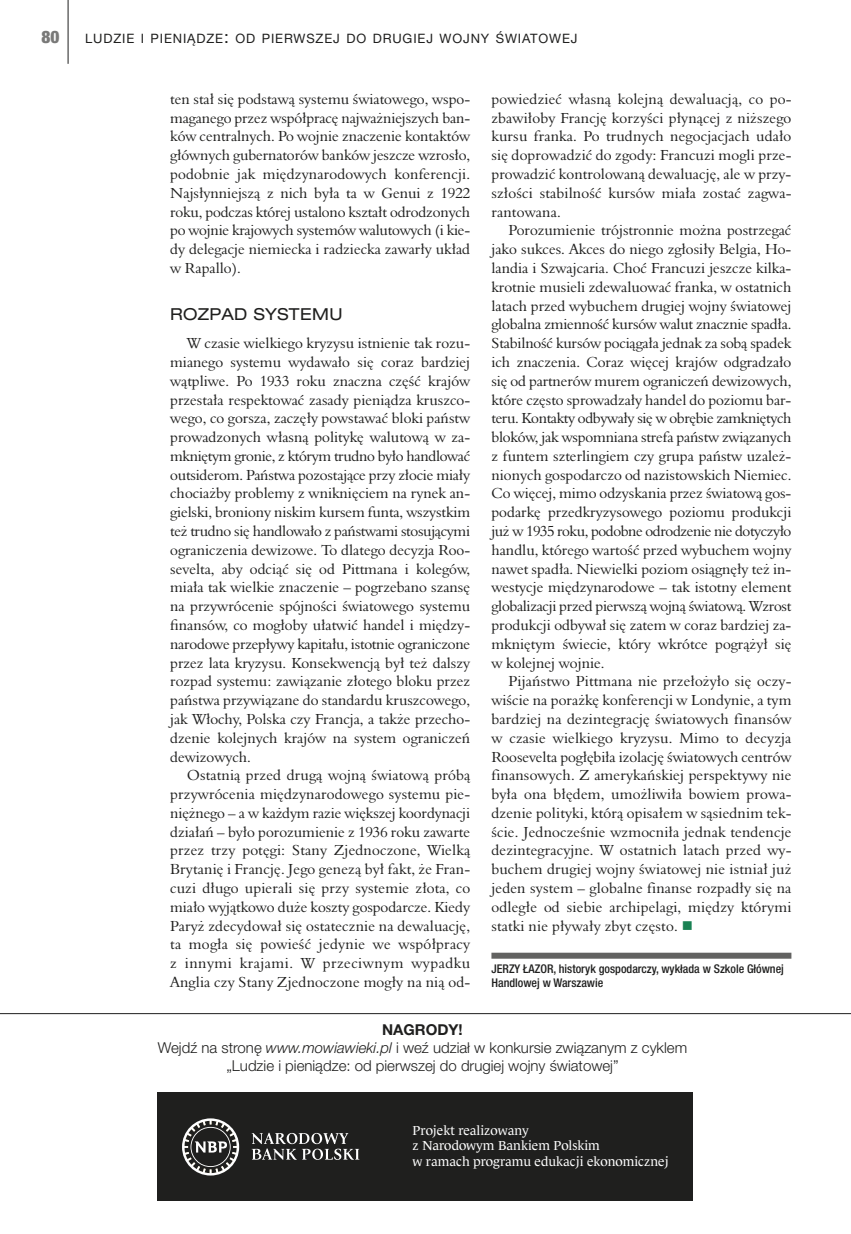
<style>
.page{position:relative;width:851px;height:1234px;background:#fff}
.page>*{position:absolute;margin:0;border:0;box-sizing:border-box;transform-origin:0 0}
.t1{font:900 condensed 17.25px "Helvetica Neue LT Com";color:#797978}
.t2{font:expanded 16.5px "Helvetica Neue LT Com";letter-spacing:.025em;color:#1f1f1e}
.t3{font:15px/18.8px "Aldine 401 EU";letter-spacing:.01em;color:#1f1f1e;text-align:justify}
.t4{font:300 15px/18px "Helvetica Neue LT Com";color:#1f1f1e;text-align:center}
.t5{font:13.2px/15.9px "Le Monde Journal Pro";color:#fff}
.t6{font:12.9px "Helvetica Neue LT Com";letter-spacing:.065em;color:#1f1f1e}
.t7{font:500 condensed 12px/14.4px "Helvetica Neue LT Com";color:#1f1f1e}
.s1{font-size:17.25px}
.s2{color:#198153}
.s3{font-weight:700}
.s4{font-style:italic}
</style>
<div class="page">
<div style="left:158px;top:1091px;width:535px;height:108px;background:#1f1f1e"></div>
<svg style="left:182px;top:1118px;width:57px;height:57px"></svg>
<svg style="left:251px;top:1132px;width:108px;height:27px"></svg>
<hr style="left:68px;top:0;width:1px;height:64px;background:#1f1f1e">
<hr style="left:0;top:1013px;width:850px;height:1px;background:#1f1f1e">
<div style="left:491px;top:952px;width:300px;height:6px;background:#626261"></div>
<p class="t1" style="left:42px;top:27px;width:19px">80</p>
<p class="t6" style="left:85px;top:30px;width:494px">LUDZIE I PIENIĄDZE<span class="s1">:</span> OD PIERWSZEJ DO DRUGIEJ WOJNY ŚWIATOWEJ</p>
<p class="t3" style="left:170px;top:89px;width:301px">ten stał się podstawą systemu światowego, wspo&shy;maganego przez współpracę najważniejszych ban&shy;ków centralnych. Po wojnie znaczenie kontaktów głównych gubernatorów banków jeszcze wzrosło, podobnie jak międzynarodowych konferencji.<br>Najsłynniejszą z nich była ta w Genui z 1922 roku, podczas której ustalono kształt odrodzonych po wojnie krajowych systemów walutowych (i kie&shy;dy delegacje niemiecka i radziecka zawarły układ w Rapallo).</p>
<p class="t2" style="left:170px;top:303px;width:174px">ROZPAD SYSTEMU</p>
<p class="t3" style="left:170px;top:334px;width:301px;text-indent:17px">W czasie wielkiego kryzysu istnienie tak rozu&shy;mianego systemu wydawało się coraz bardziej wątpliwe. Po 1933 roku znaczna część krajów przestała respektować zasady pieniądza kruszco&shy;wego, co gorsza, zaczęły powstawać bloki państw prowadzonych własną politykę walutową w za&shy;mkniętym gronie, z którym trudno było handlować outsiderom. Państwa pozostające przy złocie miały chociażby problemy z wniknięciem na rynek an&shy;gielski, broniony niskim kursem funta, wszystkim też trudno się handlowało z państwami stosującymi ograniczenia dewizowe. To dlatego decyzja Roo&shy;sevelta, aby odciąć się od Pittmana i kolegów, miała tak wielkie znaczenie – pogrzebano szansę na przywrócenie spójności światowego systemu finansów, co mogłoby ułatwić handel i między&shy;narodowe przepływy kapitału, istotnie ograniczone przez lata kryzysu. Konsekwencją był też dalszy rozpad systemu: zawiązanie złotego bloku przez państwa przywiązane do standardu kruszcowego, jak Włochy, Polska czy Francja, a także przecho&shy;dzenie kolejnych krajów na system ograniczeń dewizowych.</p>
<p class="t3" style="left:170px;top:765px;width:301px;text-indent:17px">Ostatnią przed drugą wojną światową próbą przywrócenia międzynarodowego systemu pie&shy;niężnego – a w każdym razie większej koordynacji działań – było porozumienie z 1936 roku zawarte przez trzy potęgi: Stany Zjednoczone, Wielką Brytanię i Francję. Jego genezą był fakt, że Fran&shy;cuzi długo upierali się przy systemie złota, co miało wyjątkowo duże koszty gospodarcze. Kiedy Paryż zdecydował się ostatecznie na dewaluację, ta mogła się powieść jedynie we współpracy z innymi krajami. W przeciwnym wypadku Anglia czy Stany Zjednoczone mogły na nią od-</p>
<p class="t3" style="left:491px;top:89px;width:301px">powiedzieć własną kolejną dewaluacją, co po&shy;zbawiłoby Francję korzyści płynącej z niższego kursu franka. Po trudnych negocjacjach udało się doprowadzić do zgody: Francuzi mogli prze&shy;prowadzić kontrolowaną dewaluację, ale w przy&shy;szłości stabilność kursów miała zostać zagwa&shy;rantowana.</p>
<p class="t3" style="left:491px;top:221px;width:301px;text-indent:17px">Porozumienie trójstronnie można postrzegać jako sukces. Akces do niego zgłosiły Belgia, Ho&shy;landia i Szwajcaria. Choć Francuzi jeszcze kilka&shy;krotnie musieli zdewaluować franka, w ostatnich latach przed wybuchem drugiej wojny światowej globalna zmienność kursów walut znacznie spadła.<br>Stabilność kursów pociągała jednak za sobą spadek ich znaczenia. Coraz więcej krajów odgradzało się od partnerów murem ograniczeń dewizowych, które często sprowadzały handel do poziomu bar&shy;teru. Kontakty odbywały się w obrębie zamkniętych bloków, jak wspomniana strefa państw związanych z funtem szterlingiem czy grupa państw uzależ&shy;nionych gospodarczo od nazistowskich Niemiec.<br>Co więcej, mimo odzyskania przez światową gos&shy;podarkę przedkryzysowego poziomu produkcji już w 1935 roku, podobne odrodzenie nie dotyczyło handlu, którego wartość przed wybuchem wojny nawet spadła. Niewielki poziom osiągnęły też in&shy;westycje międzynarodowe – tak istotny element globalizacji przed pierwszą wojną światową. Wzrost produkcji odbywał się zatem w coraz bardziej za&shy;mkniętym świecie, który wkrótce pogrążył się w kolejnej wojnie.</p>
<p class="t3" style="left:491px;top:671px;width:301px;text-indent:17px">Pijaństwo Pittmana nie przełożyło się oczy&shy;wiście na porażkę konferencji w Londynie, a tym bardziej na dezintegrację światowych finansów w czasie wielkiego kryzysu. Mimo to decyzja Roosevelta pogłębiła izolację światowych centrów finansowych. Z amerykańskiej perspektywy nie była ona błędem, umożliwiła bowiem prowa&shy;dzenie polityki, którą opisałem w sąsiednim tek&shy;ście. Jednocześnie wzmocniła jednak tendencje dezintegracyjne. W ostatnich latach przed wy&shy;buchem drugiej wojny światowej nie istniał już jeden system – globalne finanse rozpadły się na odległe od siebie archipelagi, między którymi statki nie pływały zbyt często. <span class="s2">■</span></p>
<p class="t7" style="left:491px;top:960px;width:294px">JERZY ŁAZOR, historyk gospodarczy, wykłada w Szkole Głównej<br>Handlowej w Warszawie</p>
<p class="t4" style="left:158px;top:1019px;width:531px"><span class="s3">NAGRODY!<br></span>Wejdź na stronę <span class="s4">www.mowiawieki.pl</span> i weź udział w konkursie związanym z cyklem „Ludzie i pieniądze: od pierwszej do drugiej wojny światowej”</p>
<p class="t5" style="left:412px;top:1122px;width:257px">Projekt realizowany<br>z Narodowym Bankiem Polskim<br>w ramach programu edukacji ekonomicznej</p>
</div>
